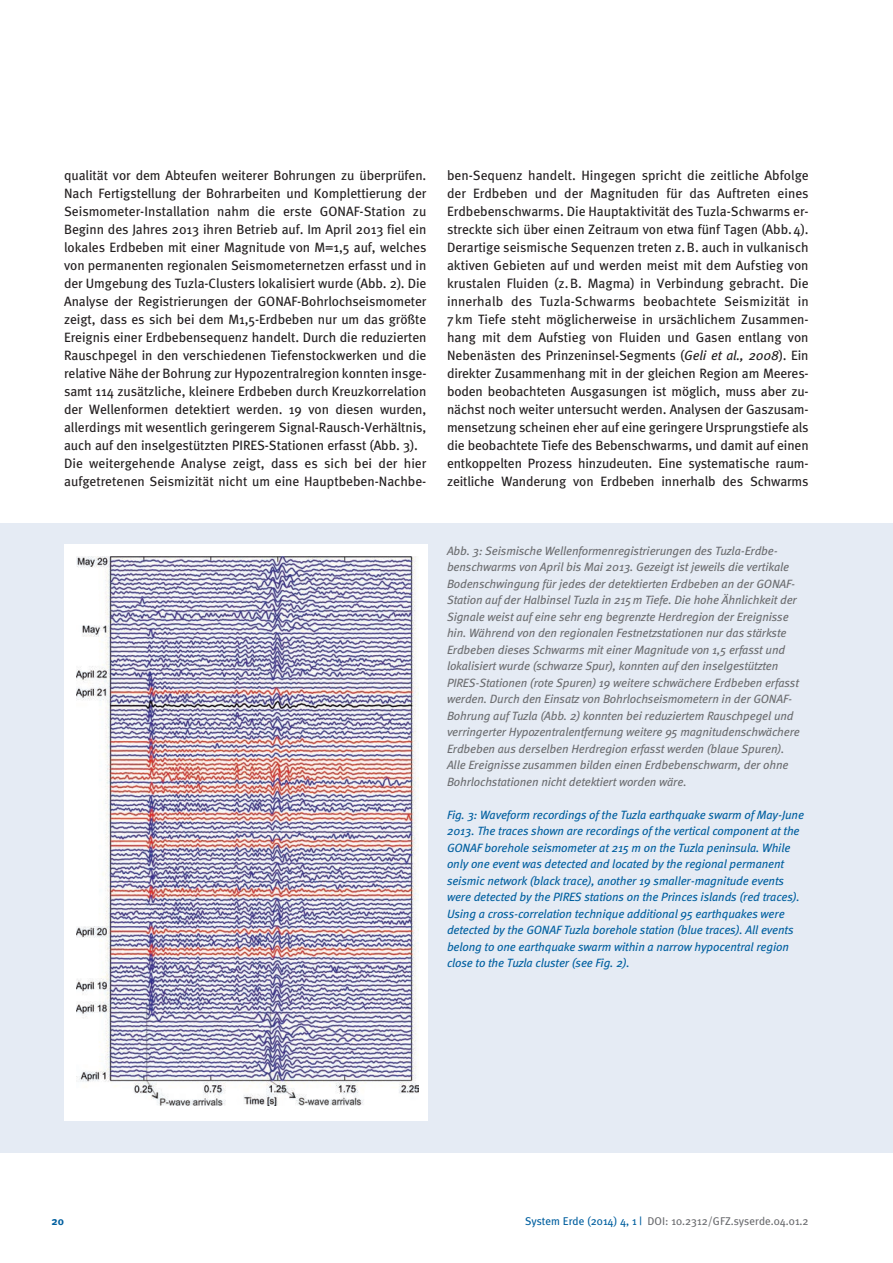
<style>
.page{position:relative;width:893px;height:1263px;background:#fff}
.page>*{position:absolute;margin:0;border:0;box-sizing:border-box;transform-origin:0 0}
.t1{font:13.5px/18px "Meta";letter-spacing:-.005em;color:#231f20}
.t2{font:italic 12px/16.5px "Meta";letter-spacing:-.01em;color:#6c6d70}
.t3{font:italic 12px/16.5px "Meta";letter-spacing:-.01em;color:#005f9f}
.t4{font:11.25px "Meta Plus";color:#6c6d70}
.t5{font:700 11.25px "Meta";color:#005f9f}
.s1{font-style:italic}
.s2{color:#005f9f}
</style>
<div class="page">
<div style="left:0;top:523px;width:892px;height:630px;background:#e5ebf4"></div>
<div style="left:64px;top:545px;width:363px;height:575px;background:#fff"></div>
<img style="left:76px;top:556px;width:343px;height:548px">
<p class="t1" style="left:64px;top:166px;width:364px">qualität vor dem Abteufen weiterer Bohrungen zu überprüfen.<br>Nach Fertigstellung der Bohrarbeiten und Komplettierung der Seismometer-Installation nahm die erste GONAF-Station zu Beginn des Jahres 2013 ihren Betrieb auf. Im April 2013 fiel ein lokales Erdbeben mit einer Magnitude von M=1,5 auf, welches von permanenten regionalen Seismometernetzen erfasst und in der Umgebung des Tuzla-Clusters lokalisiert wurde (Abb. 2). Die Analyse der Registrierungen der GONAF-Bohrlochseismometer zeigt, dass es sich bei dem M1,5-Erdbeben nur um das größte Ereignis einer Erdbebensequenz handelt. Durch die reduzierten Rauschpegel in den verschiedenen Tiefenstockwerken und die relative Nähe der Bohrung zur Hypozentralregion konnten insge&shy;samt 114 zusätzliche, kleinere Erdbeben durch Kreuzkorrelation der Wellenformen detektiert werden. 19 von diesen wurden, allerdings mit wesentlich geringerem Signal-Rausch-Verhältnis, auch auf den inselgestützten PIRES-Stationen erfasst (Abb. 3).<br>Die weitergehende Analyse zeigt, dass es sich bei der hier aufgetretenen Seismizität nicht um eine Hauptbeben-Nachbe-</p>
<p class="t1" style="left:447px;top:166px;width:363px;text-align:justify">ben-Sequenz handelt. Hingegen spricht die zeitliche Abfolge der Erdbeben und der Magnituden für das Auftreten eines Erdbebenschwarms. Die Hauptaktivität des Tuzla-Schwarms er&shy;streckte sich über einen Zeitraum von etwa fünf Tagen (Abb.4).<br>Derartige seismische Sequenzen treten z.B. auch in vulkanisch aktiven Gebieten auf und werden meist mit dem Aufstieg von krustalen Fluiden (z.B. Magma) in Verbindung gebracht. Die innerhalb des Tuzla-Schwarms beobachtete Seismizität in 7 km Tiefe steht möglicherweise in ursächlichem Zusammen&shy;hang mit dem Aufstieg von Fluiden und Gasen entlang von Nebenästen des Prinzeninsel-Segments (<span class="s1">Geli et al., 2008</span>). Ein direkter Zusammenhang mit in der gleichen Region am Meeres&shy;boden beobachteten Ausgasungen ist möglich, muss aber zu&shy;nächst noch weiter untersucht werden. Analysen der Gaszusam&shy;mensetzung scheinen eher auf eine geringere Ursprungstiefe als die beobachtete Tiefe des Bebenschwarms, und damit auf einen entkoppelten Prozess hinzudeuten. Eine systematische raum&shy;zeitliche Wanderung von Erdbeben innerhalb des Schwarms</p>
<p class="t2" style="left:447px;top:541px;width:354px">Abb. 3: Seismische Wellenformenregistrierungen des Tuzla-Erdbe&shy;benschwarms von April bis Mai 2013. Gezeigt ist jeweils die vertikale Bodenschwingung für jedes der detektierten Erdbeben an der GONAF-Station auf der Halbinsel Tuzla in 215m Tiefe. Die hohe Ähnlichkeit der Signale weist auf eine sehr eng begrenzte Herdregion der Ereignisse hin. Während von den regionalen Festnetzstationen nur das stärkste Erdbeben dieses Schwarms mit einer Magnitude von 1,5 erfasst und lokalisiert wurde (schwarze Spur), konnten auf den inselgestützten PIRES-Stationen (rote Spuren) 19 weitere schwächere Erdbeben erfasst werden. Durch den Einsatz von Bohrlochseismometern in der GONAF-Bohrung auf Tuzla (Abb. 2) konnten bei reduziertem Rauschpegel und verringerter Hypozentralentfernung weitere 95 magnitudenschwächere Erdbeben aus derselben Herdregion erfasst werden (blaue Spuren).<br>Alle Ereignisse zusammen bilden einen Erdbebenschwarm, der ohne Bohrlochstationen nicht detektiert worden wäre.</p>
<p class="t3" style="left:447px;top:805px;width:358px">Fig. 3: Waveform recordings of the Tuzla earthquake swarm of May-June 2013. The traces shown are recordings of the vertical component at the GONAF borehole seismometer at 215 m on the Tuzla peninsula. While only one event was detected and located by the regional permanent seismic network (black trace), another 19 smaller-magnitude events were detected by the PIRES stations on the Princes islands (red traces).<br>Using a cross-correlation technique additional 95 earthquakes were detected by the GONAF Tuzla borehole station (blue traces). All events belong to one earthquake swarm within a narrow hypocentral region close to the Tuzla cluster (see Fig. 2).</p>
<p class="t5" style="left:52px;top:1214px;width:14px">20</p>
<p class="t4" style="left:525px;top:1214px;width:285px"><span class="s2">System Erde (2014) 4, 1 |</span> DOI: 10.2312/GFZ.syserde.04.01.2</p>
</div>
